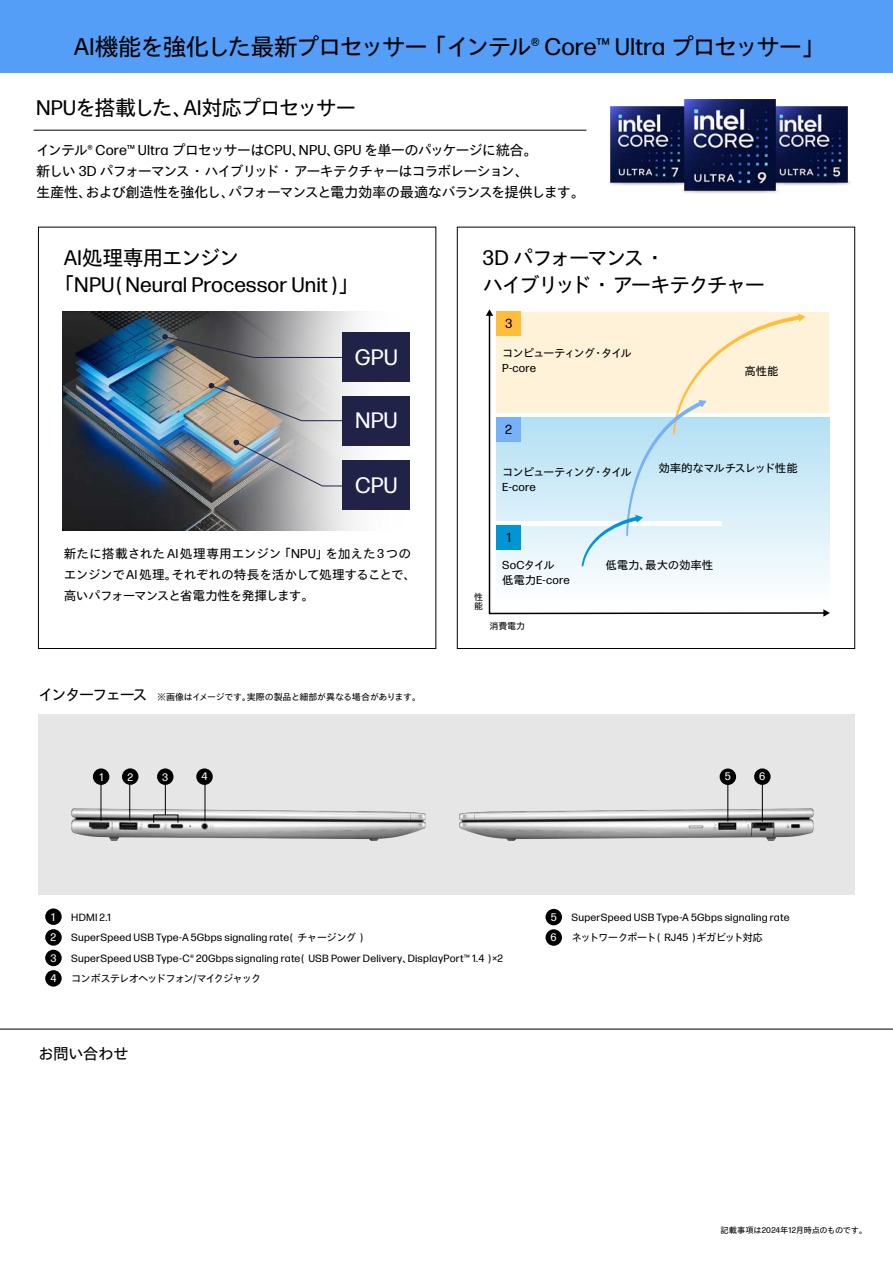
<style>
.page{position:relative;width:893px;height:1263px;background:#fff}
.page>*{position:absolute;margin:0;border:0;box-sizing:border-box;transform-origin:0 0}
.t1{font:24px "Forma DJR Japanese Micro";letter-spacing:-.07em;color:#000}
.t2{font:22.35px "Forma DJR Japanese Micro";letter-spacing:-.005em;color:#fff}
.t3{font:21px/27px "Forma DJR Japanese Micro";color:#000}
.t4{font:21px/27px "Forma DJR Japanese Micro";letter-spacing:-.105em;color:#000}
.t5{font:21px "Forma DJR Japanese Micro";letter-spacing:-.065em;color:#000}
.t6{font:15.75px "Forma DJR Japanese Micro";letter-spacing:-.045em;color:#000}
.t7{font:14.25px/21px "Forma DJR Japanese Micro";letter-spacing:-.07em;color:#000}
.t8{font:13.05px "Forma DJR Japanese Micro";color:#000}
.t9{font:12.75px/21px "Forma DJR Japanese Micro";letter-spacing:-.03em;color:#000}
.t10{font:11.55px/14.7px "Forma DJR Japanese Micro";letter-spacing:-.11em;color:#000}
.t11{font:11.55px "Forma DJR Japanese Micro";letter-spacing:-.035em;color:#000}
.t12{font:11.55px/14.7px "Forma DJR Japanese Micro";color:#000}
.t13{font:11.55px "Forma DJR Japanese Micro";letter-spacing:-.01em;color:#000}
.t14{font:10.95px/20.4px "Forma DJR Japanese Micro";color:#fff;text-align:justify}
.t15{font:10.5px/20.4px "Forma DJR Japanese Micro";letter-spacing:.02em;color:#000}
.t16{font:9px/9px "Forma DJR Japanese Micro";letter-spacing:-.03em;color:#000}
.t17{font:8.25px "Forma DJR Japanese Micro";letter-spacing:-.01em;color:#000}
.s1{font-size:15.75px}
</style>
<div class="page">
<div style="left:0;top:0;width:893px;height:72px;background:#549ef7"></div>
<hr style="left:0;top:1029px;width:893px;height:1px;background:#000">
<hr style="left:34px;top:130px;width:552px;height:1px;background:#000">
<img style="left:609px;top:99px;width:241px;height:94px">
<svg style="left:488px;top:313px;width:338px;height:302px"></svg>
<svg style="left:486px;top:309px;width:7px;height:7px"></svg>
<svg style="left:823px;top:609px;width:7px;height:8px"></svg>
<div style="left:497px;top:417px;width:332px;height:189px;background:linear-gradient(to bottom,#b2dff3,#fff)"></div>
<div style="left:497px;top:521px;width:225px;height:5px;background:#fff"></div>
<div style="left:497px;top:526px;width:24px;height:24px;background:#0096d6"></div>
<div style="left:497px;top:417px;width:24px;height:24px;background:#76b1f9"></div>
<div style="left:497px;top:312px;width:332px;height:100px;background:#fff2d8"></div>
<div style="left:497px;top:312px;width:24px;height:24px;background:#ffbd3b"></div>
<svg style="left:582px;top:314px;width:224px;height:252px"></svg>
<img style="left:63px;top:312px;width:347px;height:219px">
<div style="left:343px;top:332px;width:67px;height:50px;background:#212248"></div>
<div style="left:343px;top:396px;width:67px;height:49px;background:#212248"></div>
<div style="left:343px;top:460px;width:67px;height:50px;background:#212248"></div>
<svg style="left:162px;top:334px;width:181px;height:24px;background:#808285"></svg>
<svg style="left:208px;top:383px;width:135px;height:38px;background:#b3aca6"></svg>
<img style="left:233px;top:439px;width:110px;height:48px">
<div style="left:38px;top:714px;width:817px;height:180px;background:#e6e6e6"></div>
<div style="left:45px;top:908px;width:17px;height:17px;background:#000;border-radius:50%"></div>
<div style="left:45px;top:929px;width:17px;height:17px;background:#000;border-radius:50%"></div>
<div style="left:45px;top:950px;width:17px;height:16px;background:#000;border-radius:50%"></div>
<div style="left:45px;top:970px;width:17px;height:16px;background:#000;border-radius:50%"></div>
<div style="left:545px;top:929px;width:17px;height:17px;background:#000;border-radius:50%"></div>
<div style="left:545px;top:909px;width:17px;height:16px;background:#000;border-radius:50%"></div>
<img style="left:72px;top:808px;width:353px;height:32px">
<hr style="left:101px;top:783px;width:1px;height:37px;background:#000">
<div style="left:93px;top:768px;width:16px;height:17px;background:#000;border-radius:50%"></div>
<hr style="left:129px;top:783px;width:1px;height:37px;background:#000">
<div style="left:122px;top:768px;width:16px;height:17px;background:#000;border-radius:50%"></div>
<div style="left:157px;top:768px;width:17px;height:17px;background:#000;border-radius:50%"></div>
<hr style="left:165px;top:783px;width:1px;height:32px;background:#000">
<img style="left:460px;top:808px;width:354px;height:32px">
<div style="left:196px;top:768px;width:17px;height:17px;background:#000;border-radius:50%"></div>
<hr style="left:205px;top:783px;width:1px;height:38px;background:#000">
<div style="left:720px;top:768px;width:16px;height:17px;background:#000;border-radius:50%"></div>
<hr style="left:727px;top:783px;width:1px;height:38px;background:#000">
<div style="left:754px;top:768px;width:17px;height:17px;background:#000;border-radius:50%"></div>
<hr style="left:762px;top:783px;width:1px;height:38px;background:#000">
<h1 class="t1" style="left:74px;top:30px;width:754px">AI機能を強化した最新プロセッサー「インテル® Core™ Ultra プロセッサー」</h1>
<h3 class="t5" style="left:36px;top:93px;width:322px">NPUを搭載した、AI対応プロセッサー</h3>
<h3 class="t7" style="left:36px;top:139px;width:551px">インテル® Core™ Ultra プロセッサーはCPU、NPU、GPU を単一のパッケージに統合。<br>新しい 3D パフォーマンス・ハイブリッド・アーキテクチャーはコラボレーション、<br>生産性、および創造性を強化し、パフォーマンスと電力効率の最適なバランスを提供します。</h3>
<h3 class="t3" style="left:53px;top:244px;width:308px;text-indent:10px">AI処理専用エンジン<br>「NPU（Neural Processor Unit）」</h3>
<h2 class="t2" style="left:355px;top:342px;width:44px">GPU</h2>
<h2 class="t2" style="left:355px;top:404px;width:44px">NPU</h2>
<h2 class="t2" style="left:355px;top:469px;width:44px">CPU</h2>
<p class="t9" style="left:64px;top:542px;width:354px">新たに搭載された AI 処理専用エンジン「NPU」を加えた3 つのエンジンでAI 処理。それぞれの特長を活かして処理することで、高いパフォーマンスと省電力性を発揮します。</p>
<p class="t16" style="left:38px;top:692px;width:384px"><span class="s1">インターフェース</span> ※画像はイメージです。実際の製品と細部が異なる場合があります。</p>
<h3 class="t4" style="left:483px;top:244px;width:284px">3D パフォーマンス・<br>ハイブリッド・アーキテクチャー</h3>
<p class="t8" style="left:505px;top:314px;width:9px">3</p>
<p class="t10" style="left:502px;top:346px;width:131px">コンピューティング・タイル<br>P-core</p>
<p class="t8" style="left:505px;top:420px;width:8px">2</p>
<p class="t10" style="left:502px;top:464px;width:131px">コンピューティング・タイル<br>E-core</p>
<p class="t8" style="left:506px;top:528px;width:6px">1</p>
<p class="t11" style="left:744px;top:362px;width:36px">高性能</p>
<p class="t11" style="left:658px;top:460px;width:141px">効率的なマルチスレッド性能</p>
<p class="t16" style="left:474px;top:592px;width:10px">性能</p>
<p class="t12" style="left:502px;top:557px;width:69px">SoCタイル<br>低電力E-core</p>
<p class="t16" style="left:489px;top:621px;width:37px">消費電力</p>
<p class="t13" style="left:606px;top:556px;width:109px">低電力、最大の効率性</p>
<p class="t14" style="left:99px;top:766px;width:6px">1</p>
<p class="t14" style="left:127px;top:766px;width:7px">2</p>
<p class="t14" style="left:162px;top:766px;width:8px">3</p>
<p class="t14" style="left:201px;top:766px;width:8px">4</p>
<p class="t14" style="left:725px;top:766px;width:8px">5</p>
<p class="t14" style="left:759px;top:766px;width:8px">6</p>
<p class="t14" style="left:50px;top:906px;width:8px">1<br>2<br>3<br>4</p>
<p class="t15" style="left:71px;top:906px;width:433px">HDMI 2.1<br>SuperSpeed USB Type-A 5Gbps signaling rate（チャージング）<br>SuperSpeed USB Type-C® 20Gbps signaling rate（USB Power Delivery、DisplayPort™ 1.4）×2コンボステレオヘッドフォン/マイクジャック</p>
<h3 class="t6" style="left:38px;top:1042px;width:92px">お問い合わせ</h3>
<p class="t14" style="left:551px;top:906px;width:8px">5</p>
<p class="t15" style="left:571px;top:906px;width:219px">SuperSpeed USB Type-A 5Gbps signaling rateネットワークポート（RJ45）ギガビット対応</p>
<p class="t14" style="left:551px;top:927px;width:8px">6</p>
<p class="t17" style="left:721px;top:1224px;width:148px">記載事項は2024年12月時点のものです。</p>
</div>
